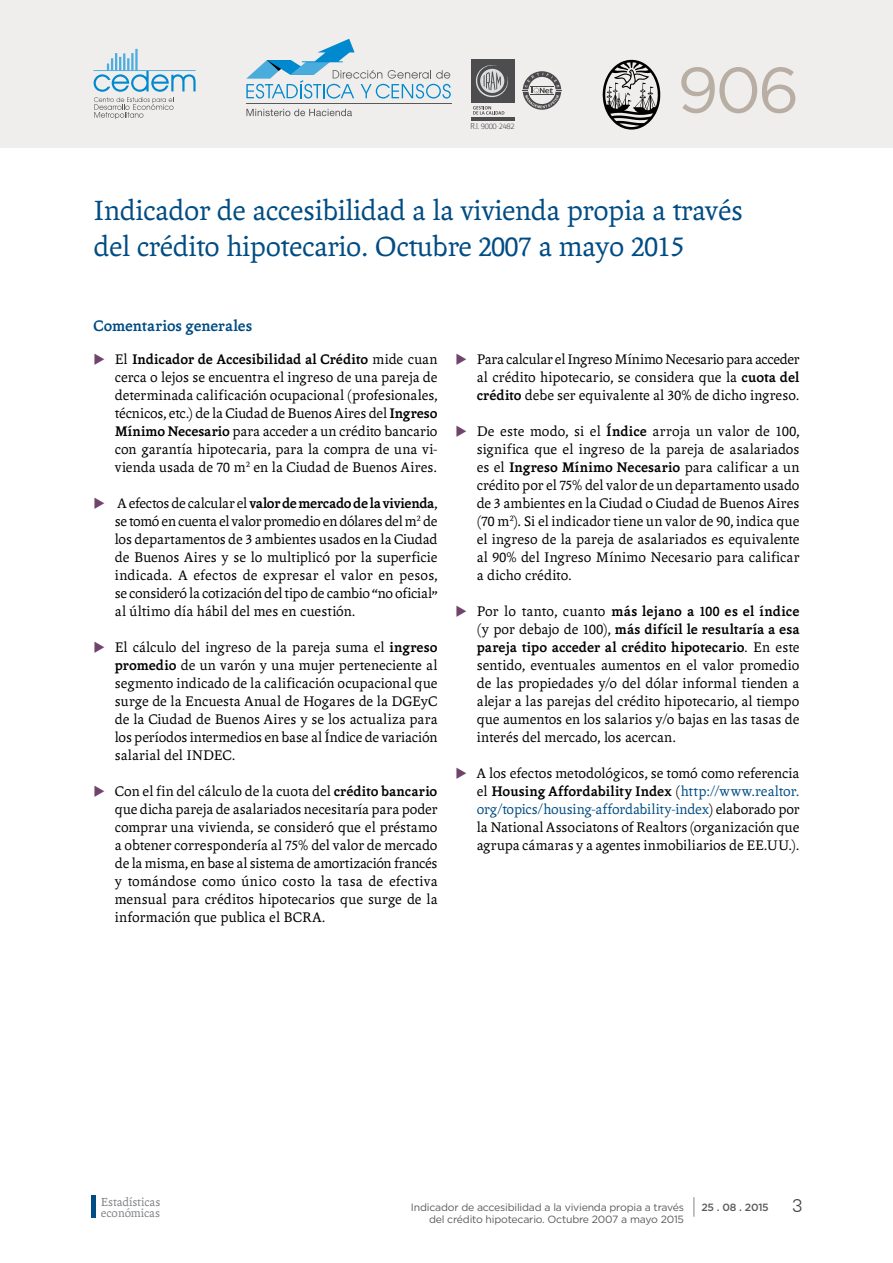
<style>
.page{position:relative;width:893px;height:1263px;background:#fff}
.page>*{position:absolute;margin:0;border:0;box-sizing:border-box;transform-origin:0 0}
.t1{font:64.05px "Gotham";color:#b8aea4}
.t2{font:30px/36px "Andralis ND Os F";letter-spacing:-.01em;color:#004c83}
.t3{font:300 18px "Zurich BT";color:#414042}
.t4{font:700 16.5px "Andralis ND Os F";color:#004c83}
.t5{font:15px/18px "Andralis ND Os F";letter-spacing:.005em;color:#000;text-align:justify}
.t6{font:12.6px/10.8px "Andralis ND Os F";color:#808285}
.t7{font:10.5px/12px "Gotham";letter-spacing:-.02em;color:#5a5b5d;text-align:right}
.t8{font:500 10.5px "Gotham";letter-spacing:-.02em;color:#5a5b5d}
.t9{font:100 8.7px "Chaco";letter-spacing:-.05em;color:#414042}
.s1{font-family:"Andralis NDSC"}
.s2{font-weight:700}
.s3{font-family:"Andralis NDSC";font-weight:700}
.s4{color:#004c83}
.s5{font-weight:400;font-size:21px}
</style>
<div class="page">
<div style="left:0;top:0;width:893px;height:148px;background:#f0eeec"></div>
<svg style="left:603px;top:60px;width:57px;height:70px"></svg>
<svg style="left:94px;top:49px;width:102px;height:70px"></svg>
<svg style="left:523px;top:71px;width:38px;height:39px"></svg>
<hr style="left:246px;top:104px;width:206px;height:1px;background:#58595b">
<svg style="left:246px;top:109px;width:106px;height:7px"></svg>
<svg style="left:246px;top:39px;width:205px;height:60px"></svg>
<div style="left:471px;top:59px;width:43px;height:44px;background:#4d4d4f"></div>
<hr style="left:471px;top:117px;width:43px;height:3px;background:#4d4d4f">
<svg style="left:476px;top:65px;width:32px;height:33px"></svg>
<svg style="left:473px;top:106px;width:31px;height:9px"></svg>
<div style="left:91px;top:1195px;width:5px;height:23px;background:#004c83"></div>
<p class="t9" style="left:470px;top:122px;width:46px">R.I. 9000-2482</p>
<h1 class="t1" style="left:677px;top:49px;width:124px">906</h1>
<h2 class="t2" style="left:94px;top:193px;width:651px">Indicador de accesibilidad a la vivienda propia a través del crédito hipotecario. Octubre <span class="s1">2007</span> a mayo <span class="s1">2015</span></h2>
<p class="t4" style="left:94px;top:317px;width:160px">Comentarios generales</p>
<p class="t5" style="left:115px;top:350px;width:324px">El <span class="s2">Indicador de Accesibilidad al Crédito</span> mide cuan cerca o lejos se encuentra el ingreso de una pareja de determinada calificación ocupacional (profesionales, técnicos, etc.) de la Ciudad de Buenos Aires del <span class="s2">Ingreso Mínimo Necesario</span> para acceder a un crédito bancario con garantía hipotecaria, para la compra de una vi&shy;vienda usada de <span class="s1">70</span> m<sup>2</sup> en la Ciudad de Buenos Aires.</p>
<p class="t5" style="left:115px;top:494px;width:324px">A efectos de calcular el <span class="s2">valor de mercado de la vivienda</span>, se tomó en cuenta el valor promedio en dólares del m<sup>2</sup> de los departamentos de <span class="s1">3</span> ambientes usados en la Ciudad de Buenos Aires y se lo multiplicó por la superficie indicada. A efectos de expresar el valor en pesos, se consideró la cotización del tipo de cambio “no oficial” al último día hábil del mes en cuestión.</p>
<p class="t5" style="left:115px;top:638px;width:324px">El cálculo del ingreso de la pareja suma el <span class="s2">ingreso promedio</span> de un varón y una mujer perteneciente al segmento indicado de la calificación ocupacional que surge de la Encuesta Anual de Hogares de la DGEyC de la Ciudad de Buenos Aires y se los actualiza para los períodos intermedios en base al Índice de variación salarial del INDEC.</p>
<p class="t5" style="left:115px;top:782px;width:324px">Con el fin del cálculo de la cuota del <span class="s2">crédito bancario </span>que dicha pareja de asalariados necesitaría para poder comprar una vivienda, se consideró que el préstamo a obtener correspondería al <span class="s1">75</span>% del valor de mercado de la misma, en base al sistema de amortización francés y tomándose como único costo la tasa de efectiva mensual para créditos hipotecarios que surge de la información que publica el BCRA.</p>
<p class="t5" style="left:477px;top:350px;width:324px">Para calcular el Ingreso Mínimo Necesario para acceder al crédito hipotecario, se considera que la <span class="s2">cuota del crédito</span> debe ser equivalente al <span class="s1">30</span>% de dicho ingreso.</p>
<p class="t5" style="left:477px;top:422px;width:324px">De este modo, si el <span class="s2">Índice</span> arroja un valor de <span class="s1">100</span>, significa que el ingreso de la pareja de asalariados es el <span class="s2">Ingreso Mínimo Necesario</span> para calificar a un crédito por el <span class="s1">75</span>% del valor de un departamento usado de <span class="s1">3</span> ambientes en la Ciudad o Ciudad de Buenos Aires (<span class="s1">70</span> m<sup>2</sup>). Si el indicador tiene un valor de <span class="s1">90</span>, indica que el ingreso de la pareja de asalariados es equivalente al <span class="s1">90</span>% del Ingreso Mínimo Necesario para calificar a dicho crédito.</p>
<p class="t5" style="left:477px;top:602px;width:324px">Por lo tanto, cuanto <span class="s2">más lejano a</span> <span class="s3">100</span> <span class="s2">es el índice </span>(y por debajo de <span class="s1">100</span>), <span class="s2">más difícil le resultaría a esa pareja tipo acceder al crédito hipotecario</span>. En este sentido, eventuales aumentos en el valor promedio de las propiedades y/o del dólar informal tienden a alejar a las parejas del crédito hipotecario, al tiempo que aumentos en los salarios y/o bajas en las tasas de interés del mercado, los acercan.</p>
<p class="t5" style="left:477px;top:764px;width:324px">A los efectos metodológicos, se tomó como referencia el <span class="s2">Housing Affordability Index</span> (<span class="s4">http://www.realtor. org/topics/housing-affordability-index</span>) elaborado por la National Associatons of Realtors (organización que agrupa cámaras y a agentes inmobiliarios de EE.UU.).</p>
<p class="t6" style="left:101px;top:1196px;width:61px">Estadísticas económicas</p>
<p class="t7" style="left:411px;top:1201px;width:274px">Indicador de accesibilidad a la vivienda propia a través del crédito hipotecario. Octubre 2007 a mayo 2015</p>
<p class="t8" style="left:693px;top:1200px;width:78px"><span class="s5">|</span> 25 . 08 . 2015</p>
<p class="t3" style="left:792px;top:1194px;width:11px">3</p>
</div>
